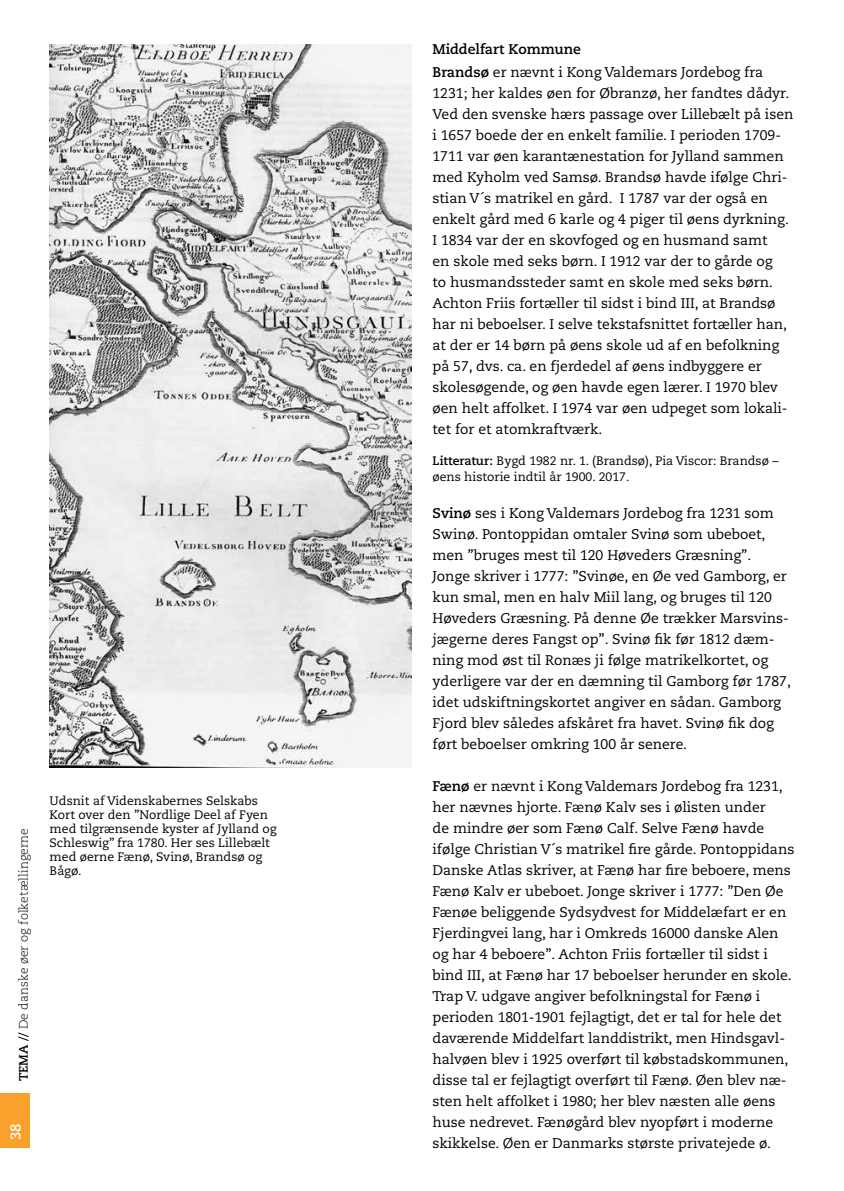
<style>
.page{position:relative;width:844px;height:1191px;background:#fff}
.page>*{position:absolute;margin:0;border:0;box-sizing:border-box;transform-origin:0 0}
.t1{font:14px/21px "Caecilia LT Std";color:#000}
.t2{font:700 14px "Caecilia LT Std";color:#fff}
.t3{font:12.25px/14px "Caecilia LT Std";color:#000}
.t4{font:300 12.25px "Caecilia LT Std";color:#000}
.s1{font-weight:700}
</style>
<div class="page">
<div style="left:0;top:1093px;width:29px;height:55px;background:#f9a12c"></div>
<img style="left:50px;top:45px;width:361px;height:722px">
<p class="t4" style="left:17px;top:1081px;width:255px;rotate:-90deg"><span class="s1">TEMA //</span> De danske øer og folketællingerne</p>
<p class="t2" style="left:7px;top:1140px;width:18px;rotate:-90deg">38</p>
<p class="t3" style="left:50px;top:794px;width:228px">Udsnit af Videnskabernes Selskabs<br>Kort over den ”Nordlige Deel af Fyen med tilgrænsende kyster af Jylland og<br>Schleswig” fra 1780. Her ses Lillebælt med øerne Fænø, Svinø, Brandsø og<br>Bågø.</p>
<p class="t1" style="left:432px;top:38px;width:332px;line-height:22.8px"><span class="s1">Middelfart Kommune<br>Brandsø</span> er nævnt i Kong Valdemars Jordebog fra</p>
<p class="t1" style="left:432px;top:82px;width:362px">1231; her kaldes øen for Øbranzø, her fandtes dådyr.<br>Ved den svenske hærs passage over Lillebælt på isen i 1657 boede der en enkelt familie. I perioden 1709- 1711 var øen karantænestation for Jylland sammen med Kyholm ved Samsø. Brandsø havde ifølge Chri&shy;stian V´s matrikel en gård. I 1787 var der også en enkelt gård med 6 karle og 4 piger til øens dyrkning.<br>I 1834 var der en skovfoged og en husmand samt<br>en skole med seks børn. I 1912 var der to gårde og<br>to husmandssteder samt en skole med seks børn.<br>Achton Friis fortæller til sidst i bind III, at Brandsø har ni beboelser. I selve tekstafsnittet fortæller han, at der er 14 børn på øens skole ud af en befolkning på 57, dvs. ca. en fjerdedel af øens indbyggere er skolesøgende, og øen havde egen lærer. I 1970 blev øen helt affolket. I 1974 var øen udpeget som lokali&shy;tet for et atomkraftværk.</p>
<p class="t3" style="left:432px;top:453px;width:347px;line-height:15.8px"><span class="s1">Litteratur:</span> Bygd 1982 nr. 1. (Brandsø), Pia Viscor: Brandsø – øens historie indtil år 1900. 2017.</p>
<p class="t1" style="left:432px;top:502px;width:360px"><span class="s1">Svinø</span> ses i Kong Valdemars Jordebog fra 1231 som Swinø. Pontoppidan omtaler Svinø som ubeboet, men ”bruges mest til 120 Høveders Græsning”.<br>Jonge skriver i 1777: ”Svinøe, en Øe ved Gamborg, er kun smal, men en halv Miil lang, og bruges til 120<br>Høveders Græsning. På denne Øe trækker Marsvins&shy;jægerne deres Fangst op”. Svinø fik før 1812 dæm&shy;ning mod øst til Ronæs ji følge matrikelkortet, og yderligere var der en dæmning til Gamborg før 1787, idet udskiftningskortet angiver en sådan. Gamborg Fjord blev således afskåret fra havet. Svinø fik dog ført beboelser omkring 100 år senere.</p>
<p class="t1" style="left:432px;top:775px;width:363px"><span class="s1">Fænø</span> er nævnt i Kong Valdemars Jordebog fra 1231, her nævnes hjorte. Fænø Kalv ses i ølisten under<br>de mindre øer som Fænø Calf. Selve Fænø havde ifølge Christian V´s matrikel fire gårde. Pontoppidans Danske Atlas skriver, at Fænø har fire beboere, mens Fænø Kalv er ubeboet. Jonge skriver i 1777: ”Den Øe Fænøe beliggende Sydsydvest for Middelæfart er en Fjerdingvei lang, har i Omkreds 16000 danske Alen og har 4 beboere”. Achton Friis fortæller til sidst i bind III, at Fænø har 17 beboelser herunder en skole.<br>Trap V. udgave angiver befolkningstal for Fænø i perioden 1801-1901 fejlagtigt, det er tal for hele det daværende Middelfart landdistrikt, men Hindsgavl&shy;halvøen blev i 1925 overført til købstadskommunen, disse tal er fejlagtigt overført til Fænø. Øen blev næ&shy;sten helt affolket i 1980; her blev næsten alle øens huse nedrevet. Fænøgård blev nyopført i moderne skikkelse. Øen er Danmarks største privatejede ø.</p>
</div>
